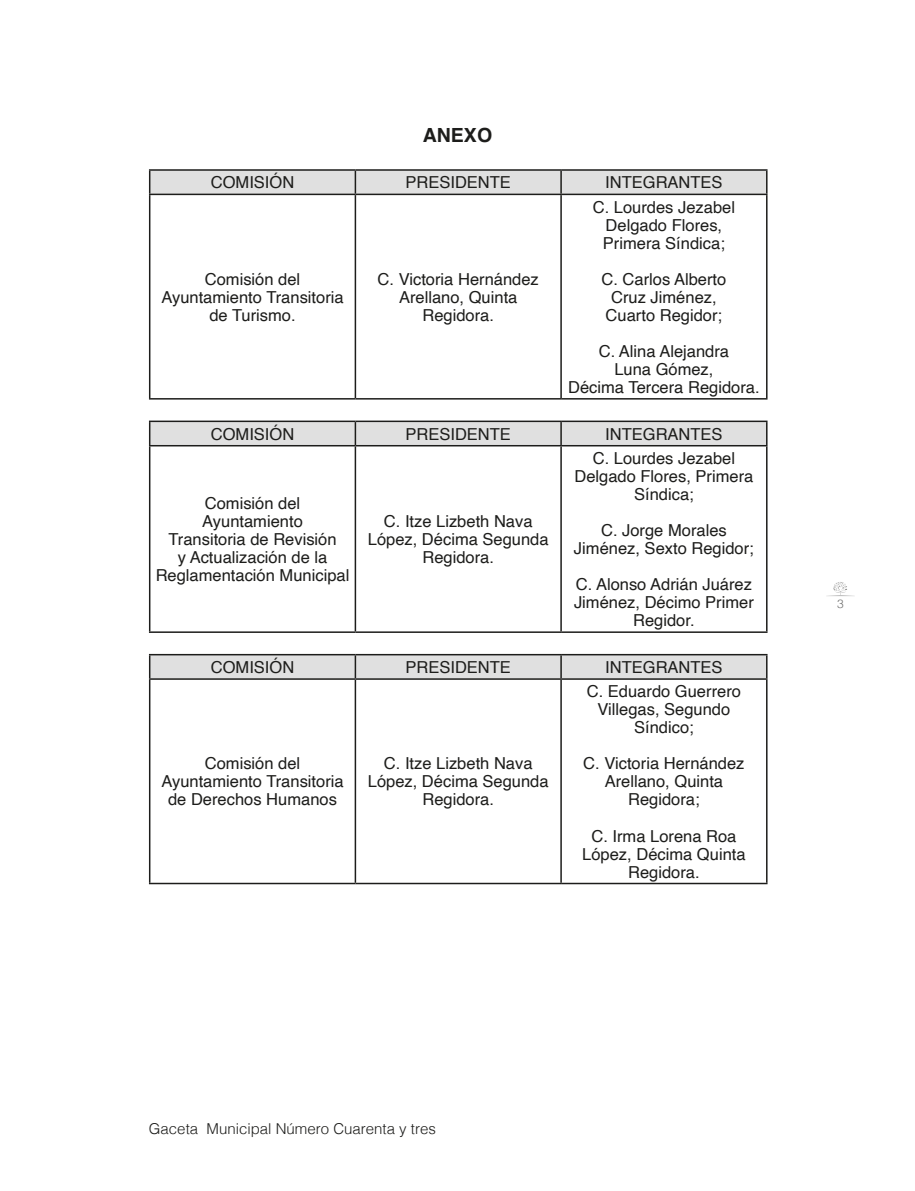
<style>
.page{position:relative;width:915px;height:1191px;background:#fff}
.page>*{position:absolute;margin:0;border:0;box-sizing:border-box;transform-origin:0 0}
.parrafo__acuerdo_OK{font:700 19.5px "Helvetica";color:#1d1d1b}
.parrafo__acuerdo_OK-2{font:16.5px/18px "Helvetica";color:#1d1d1b;text-align:center}
.t1{font:300 15px "Helvetica";color:#1d1d1b}
.t2{font:300 12px "Helvetica";color:#70706f}
</style>
<div class="page">
<svg style="left:827px;top:582px;width:27px;height:14px"></svg>
<hr style="left:149px;top:169px;width:206px;height:2px;background:#1d1d1b">
<hr style="left:355px;top:169px;width:206px;height:2px;background:#1d1d1b">
<hr style="left:561px;top:169px;width:206px;height:2px;background:#1d1d1b">
<svg style="left:149px;top:170px;width:617px;height:24px;background:#d5d5d5"></svg>
<hr style="left:765px;top:171px;width:2px;height:23px;background:#1d1d1b">
<hr style="left:149px;top:194px;width:206px;height:1px;background:#1d1d1b">
<hr style="left:149px;top:195px;width:1px;height:203px;background:#1d1d1b">
<hr style="left:355px;top:194px;width:206px;height:1px;background:#1d1d1b">
<hr style="left:354px;top:195px;width:2px;height:203px;background:#1d1d1b">
<hr style="left:561px;top:194px;width:206px;height:1px;background:#1d1d1b">
<hr style="left:560px;top:195px;width:1px;height:203px;background:#1d1d1b">
<hr style="left:765px;top:195px;width:2px;height:203px;background:#1d1d1b">
<hr style="left:149px;top:398px;width:206px;height:1px;background:#1d1d1b">
<hr style="left:355px;top:398px;width:206px;height:1px;background:#1d1d1b">
<hr style="left:561px;top:398px;width:206px;height:1px;background:#1d1d1b">
<hr style="left:149px;top:420px;width:206px;height:2px;background:#1d1d1b">
<hr style="left:355px;top:420px;width:206px;height:2px;background:#1d1d1b">
<hr style="left:561px;top:420px;width:206px;height:2px;background:#1d1d1b">
<svg style="left:149px;top:421px;width:616px;height:24px;background:#d5d5d5"></svg>
<hr style="left:765px;top:422px;width:2px;height:23px;background:#1d1d1b">
<hr style="left:149px;top:445px;width:206px;height:1px;background:#1d1d1b">
<hr style="left:149px;top:446px;width:1px;height:185px;background:#1d1d1b">
<hr style="left:355px;top:445px;width:206px;height:1px;background:#1d1d1b">
<hr style="left:354px;top:446px;width:2px;height:185px;background:#1d1d1b">
<hr style="left:561px;top:445px;width:206px;height:1px;background:#1d1d1b">
<hr style="left:560px;top:446px;width:1px;height:185px;background:#1d1d1b">
<hr style="left:765px;top:446px;width:2px;height:185px;background:#1d1d1b">
<hr style="left:149px;top:631px;width:206px;height:2px;background:#1d1d1b">
<hr style="left:355px;top:631px;width:206px;height:2px;background:#1d1d1b">
<hr style="left:561px;top:631px;width:206px;height:2px;background:#1d1d1b">
<hr style="left:561px;top:654px;width:206px;height:1px;background:#1d1d1b">
<svg style="left:149px;top:654px;width:616px;height:24px;background:#d2d2d2"></svg>
<hr style="left:765px;top:655px;width:2px;height:23px;background:#1d1d1b">
<hr style="left:149px;top:678px;width:206px;height:2px;background:#1d1d1b">
<hr style="left:149px;top:680px;width:1px;height:202px;background:#1d1d1b">
<hr style="left:355px;top:678px;width:206px;height:2px;background:#1d1d1b">
<hr style="left:354px;top:680px;width:2px;height:202px;background:#1d1d1b">
<hr style="left:561px;top:678px;width:206px;height:2px;background:#1d1d1b">
<hr style="left:560px;top:680px;width:1px;height:202px;background:#1d1d1b">
<hr style="left:765px;top:680px;width:2px;height:202px;background:#1d1d1b">
<hr style="left:149px;top:882px;width:206px;height:2px;background:#1d1d1b">
<hr style="left:355px;top:882px;width:206px;height:2px;background:#1d1d1b">
<hr style="left:561px;top:882px;width:206px;height:2px;background:#1d1d1b">
<p class="parrafo__acuerdo_OK" style="left:422px;top:120px;width:71px">ANEXO</p>
<p class="parrafo__acuerdo_OK-2" style="left:211px;top:174px;width:85px">COMISIÓN</p>
<p class="parrafo__acuerdo_OK-2" style="left:405px;top:174px;width:107px">PRESIDENTE</p>
<p class="parrafo__acuerdo_OK-2" style="left:605px;top:174px;width:119px">INTEGRANTES</p>
<p class="parrafo__acuerdo_OK-2" style="left:161px;top:270px;width:184px">Comisión del<br>Ayuntamiento Transitoria de Turismo.</p>
<p class="parrafo__acuerdo_OK-2" style="left:377px;top:270px;width:163px">C. Victoria Hernández<br>Arellano, Quinta<br>Regidora.</p>
<p class="parrafo__acuerdo_OK-2" style="left:592px;top:198px;width:144px">C. Lourdes Jezabel<br>Delgado Flores,</p>
<p class="parrafo__acuerdo_OK-2" style="left:602px;top:234px;width:123px">Primera Síndica;</p>
<p class="parrafo__acuerdo_OK-2" style="left:601px;top:270px;width:126px">C. Carlos Alberto</p>
<p class="parrafo__acuerdo_OK-2" style="left:611px;top:288px;width:107px">Cruz Jiménez,</p>
<p class="parrafo__acuerdo_OK-2" style="left:605px;top:306px;width:118px">Cuarto Regidor;</p>
<p class="parrafo__acuerdo_OK-2" style="left:598px;top:342px;width:132px">C. Alina Alejandra</p>
<p class="parrafo__acuerdo_OK-2" style="left:614px;top:360px;width:101px">Luna Gómez,</p>
<p class="parrafo__acuerdo_OK-2" style="left:568px;top:378px;width:193px">Décima Tercera Regidora.</p>
<p class="parrafo__acuerdo_OK-2" style="left:211px;top:425px;width:85px">COMISIÓN</p>
<p class="parrafo__acuerdo_OK-2" style="left:405px;top:425px;width:107px">PRESIDENTE</p>
<p class="parrafo__acuerdo_OK-2" style="left:605px;top:425px;width:119px">INTEGRANTES</p>
<p class="parrafo__acuerdo_OK-2" style="left:156px;top:495px;width:195px">Comisión del<br>Ayuntamiento<br>Transitoria de Revisión<br>y Actualización de la<br>Reglamentación Municipal</p>
<p class="parrafo__acuerdo_OK-2" style="left:367px;top:513px;width:182px">C. Itze Lizbeth Nava<br>López, Décima Segunda<br>Regidora.</p>
<p class="parrafo__acuerdo_OK-2" style="left:574px;top:450px;width:180px">C. Lourdes Jezabel<br>Delgado Flores, Primera<br>Síndica;</p>
<p class="parrafo__acuerdo_OK-2" style="left:573px;top:522px;width:181px">C. Jorge Morales<br>Jiménez, Sexto Regidor;</p>
<p class="parrafo__acuerdo_OK-2" style="left:573px;top:576px;width:181px">C. Alonso Adrián Juárez<br>Jiménez, Décimo Primer<br>Regidor.</p>
<p class="parrafo__acuerdo_OK-2" style="left:211px;top:659px;width:85px">COMISIÓN</p>
<p class="parrafo__acuerdo_OK-2" style="left:405px;top:659px;width:107px">PRESIDENTE</p>
<p class="parrafo__acuerdo_OK-2" style="left:605px;top:659px;width:119px">INTEGRANTES</p>
<p class="parrafo__acuerdo_OK-2" style="left:161px;top:755px;width:184px">Comisión del<br>Ayuntamiento Transitoria de Derechos Humanos</p>
<p class="parrafo__acuerdo_OK-2" style="left:367px;top:755px;width:182px">C. Itze Lizbeth Nava<br>López, Décima Segunda<br>Regidora.</p>
<p class="parrafo__acuerdo_OK-2" style="left:586px;top:683px;width:156px">C. Eduardo Guerrero<br>Villegas, Segundo<br>Síndico;</p>
<p class="parrafo__acuerdo_OK-2" style="left:583px;top:755px;width:163px">C. Victoria Hernández<br>Arellano, Quinta<br>Regidora;</p>
<p class="parrafo__acuerdo_OK-2" style="left:582px;top:827px;width:165px">C. Irma Lorena Roa<br>López, Décima Quinta<br>Regidora.</p>
<p class="t2" style="left:836px;top:593px;width:8px">3</p>
<p class="t1" style="left:149px;top:1115px;width:288px">Gaceta Municipal Número Cuarenta y tres</p>
</div>
